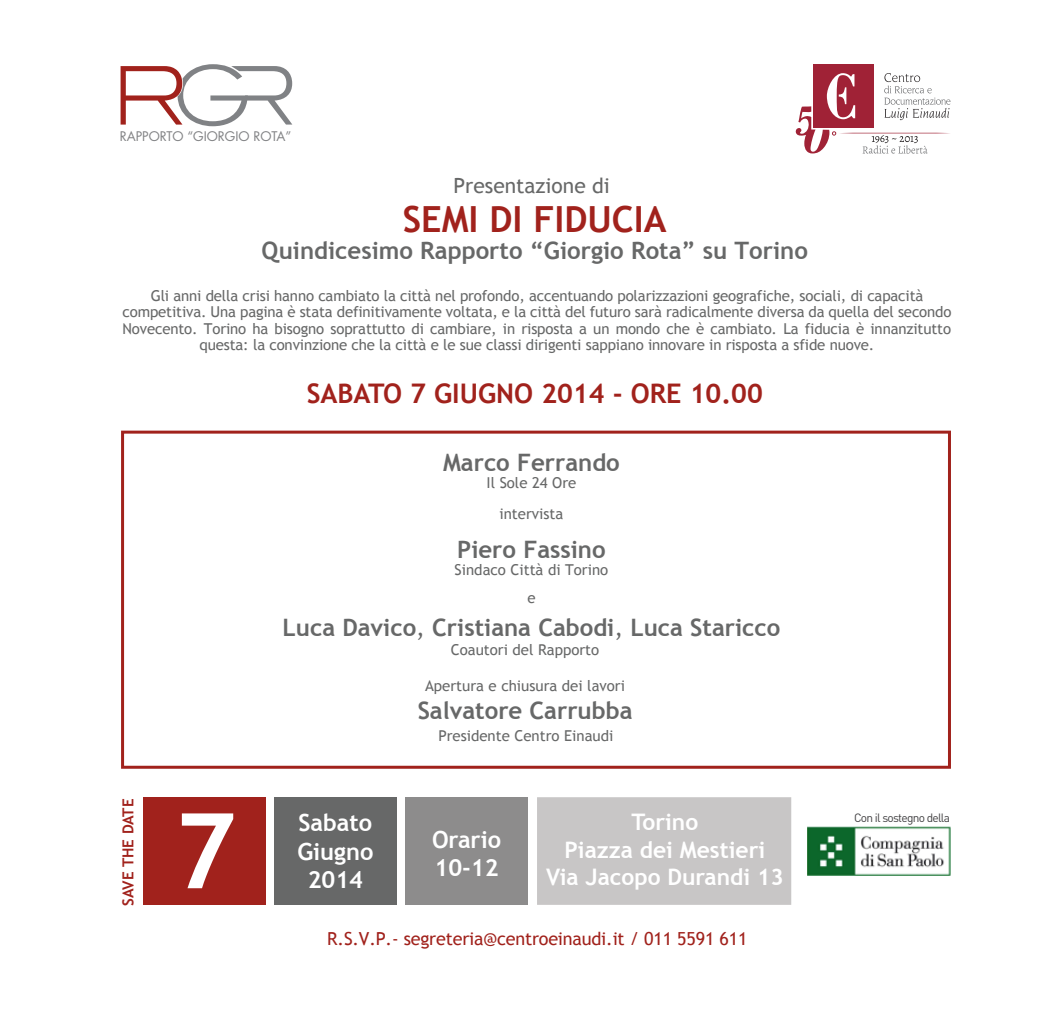
<style>
.page{position:relative;width:1063px;height:1023px;background:#fff}
.page>*{position:absolute;margin:0;border:0;box-sizing:border-box;transform-origin:0 0}
.t1{font:700 104.1px "Trebuchet MS";color:#fff}
.t2{font:300 80.85px "Blair ITC";color:#a1221c}
.t3{font:700 36px "Trebuchet MS";color:#a1221c}
.t4{font:700 27px "Trebuchet MS";color:#a1221c}
.t5{font:700 24px "Trebuchet MS";color:#676868}
.t6{font:700 23.7px/28.3px "Trebuchet MS";color:#fff;text-align:center}
.t7{font:700 22.8px/27.3px "Trebuchet MS";color:#fff;text-align:center}
.t8{font:21px "Trebuchet MS";color:#676868}
.t9{font:18px "Trebuchet MS";letter-spacing:-.01em;color:#a1221c}
.t10{font:700 15.15px "Trebuchet MS";color:#a1221c}
.t11{font:15px/16.5px "Trebuchet MS";letter-spacing:-.01em;color:#676868;text-align:center}
.t12{font:12.9px "Futura Std";letter-spacing:-.005em;color:#818284}
.t13{font:12px "DIN Pro";letter-spacing:-.06em;color:#414042}
.s1{font-weight:400}
</style>
<div class="page">
<svg style="left:178px;top:64px;width:114px;height:62px"></svg>
<div style="left:813px;top:64px;width:61px;height:64px;background:#a02236"></div>
<svg style="left:796px;top:73px;width:155px;height:81px"></svg>
<img style="left:807px;top:827px;width:143px;height:48px">
<div style="left:121px;top:431px;width:830px;height:338px;border:3px solid #a1221c"></div>
<div style="left:143px;top:797px;width:122px;height:108px;background:#a1221c"></div>
<div style="left:274px;top:797px;width:123px;height:108px;background:#676868"></div>
<div style="left:406px;top:797px;width:122px;height:108px;background:#8d8c8c"></div>
<div style="left:537px;top:797px;width:254px;height:108px;background:#c8c6c6"></div>
<h2 class="t2" style="left:110px;top:50px;width:81px">R</h2>
<p class="t12" style="left:120px;top:128px;width:173px">RAPPORTO “GIORGIO ROTA”</p>
<h3 class="t8" style="left:454px;top:173px;width:158px">Presentazione di</h3>
<h3 class="t3" style="left:403px;top:197px;width:265px">SEMI DI FIDUCIA</h3>
<h3 class="t5" style="left:262px;top:236px;width:548px">Quindicesimo Rapporto “Giorgio Rota” su Torino</h3>
<p class="t11" style="left:123px;top:287px;width:830px">Gli anni della crisi hanno cambiato la città nel profondo, accentuando polarizzazioni geografiche, sociali, di capacità competitiva. Una pagina è stata definitivamente voltata, e la città del futuro sarà radicalmente diversa da quella del secondo Novecento. Torino ha bisogno soprattutto di cambiare, in risposta a un mondo che è cambiato. La fiducia è innanzitutto questa: la convinzione che la città e le sue classi dirigenti sappiano innovare in risposta a sfide nuove.</p>
<h3 class="t4" style="left:307px;top:377px;width:458px">SABATO 7 GIUGNO 2014 - ORE 10.00</h3>
<p class="t10" style="left:119px;top:906px;width:109px;rotate:-90deg">SAVE THE DATE</p>
<h3 class="t5" style="left:443px;top:448px;width:178px">Marco Ferrando</h3>
<p class="t11" style="left:487px;top:467px;width:91px;line-height:31.5px">Il Sole 24 Ore intervista</p>
<h3 class="t5" style="left:457px;top:535px;width:150px">Piero Fassino</h3>
<p class="t11" style="left:455px;top:556px;width:155px;line-height:27.8px">Sindaco Città di Torino e</p>
<h3 class="t5" style="left:283px;top:612px;width:499px">Luca Davico<span class="s1">,</span> Cristiana Cabodi<span class="s1">,</span> Luca Staricco</h3>
<p class="t11" style="left:451px;top:642px;width:150px">Coautori del Rapporto</p>
<p class="t11" style="left:425px;top:678px;width:202px">Apertura e chiusura dei lavori</p>
<h3 class="t5" style="left:418px;top:695px;width:216px">Salvatore Carrubba</h3>
<p class="t11" style="left:438px;top:728px;width:176px">Presidente Centro Einaudi</p>
<h1 class="t1" style="left:175px;top:786px;width:63px">7</h1>
<h3 class="t6" style="left:297px;top:809px;width:78px">Sabato<br>Giugno<br>2014</h3>
<h3 class="t6" style="left:432px;top:825px;width:71px;text-align:left">Orario<br>10-12</h3>
<h3 class="t7" style="left:546px;top:809px;width:239px">Torino<br>Piazza dei Mestieri<br>Via Jacopo Durandi 13</h3>
<p class="t9" style="left:327px;top:928px;width:422px">R.S.V.P.- segreteria@centroeinaudi.it / 011 5591 611</p>
<p class="t13" style="left:854px;top:809px;width:98px">Con il sostegno della</p>
</div>
